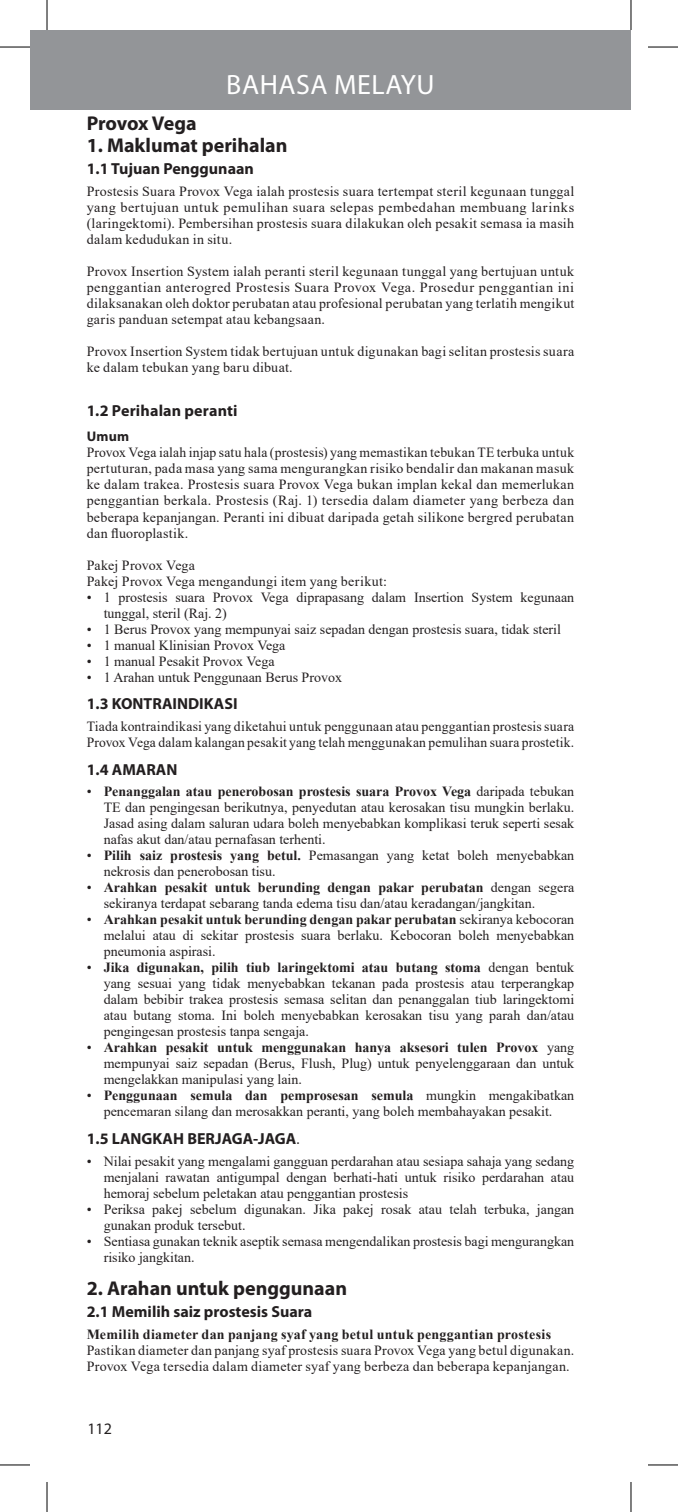
<style>
.page{position:relative;width:678px;height:1512px;background:#fff}
.page>*{position:absolute;margin:0;border:0;box-sizing:border-box;transform-origin:0 0}
.t1{font:28px "Myriad Pro";letter-spacing:.02em;color:#fff}
.t2{font:700 20px "Myriad Pro";color:#231f20}
.t3{font:700 16px "Myriad Pro";color:#231f20}
.t4{font:16px "Myriad Pro";color:#231f20}
.t5{font:14px/16px "Times New Roman";color:#231f20;text-align:justify}
.t6{font:14px/16px "Times New Roman";letter-spacing:.025em;color:#231f20}
.t7{font:700 14px "Times New Roman";letter-spacing:.02em;color:#231f20}
.t8{font:700 14px "Myriad Pro";color:#231f20}
.s1{font-weight:700}
.s2{font-family:"Times New Roman";font-weight:400}
</style>
<div class="page">
<div style="left:30px;top:30px;width:601px;height:80px;background:#939598"></div>
<hr style="left:0;top:47px;width:30px;height:1px;background:#000">
<hr style="left:648px;top:47px;width:30px;height:1px;background:#000">
<hr style="left:0;top:1464px;width:30px;height:1px;background:#000">
<hr style="left:648px;top:1464px;width:30px;height:1px;background:#000">
<hr style="left:47px;top:0;width:1px;height:30px;background:#000">
<hr style="left:47px;top:1481px;width:1px;height:30px;background:#000">
<hr style="left:631px;top:0;width:1px;height:30px;background:#000">
<hr style="left:631px;top:1481px;width:1px;height:30px;background:#000">
<h1 class="t1" style="left:226px;top:68px;width:210px">BAHASA MELAYU</h1>
<h2 class="t2" style="left:87px;top:110px;width:111px">Provox Vega</h2>
<h2 class="t2" style="left:87px;top:132px;width:202px">1. Maklumat perihalan</h2>
<p class="t3" style="left:87px;top:158px;width:169px">1.1 Tujuan Penggunaan</p>
<p class="t5" style="left:87px;top:182px;width:489px">Prostesis Suara Provox Vega ialah prostesis suara tertempat steril kegunaan tunggal yang bertujuan untuk pemulihan suara selepas pembedahan membuang larinks (laringektomi). Pembersihan prostesis suara dilakukan oleh pesakit semasa ia masih dalam kedudukan in situ.</p>
<p class="t5" style="left:87px;top:262px;width:489px">Provox Insertion System ialah peranti steril kegunaan tunggal yang bertujuan untuk penggantian anterogred Prostesis Suara Provox Vega. Prosedur penggantian ini dilaksanakan oleh doktor perubatan atau profesional perubatan yang terlatih mengikut garis panduan setempat atau kebangsaan.</p>
<p class="t6" style="left:87px;top:342px;width:489px">Provox Insertion System tidak bertujuan untuk digunakan bagi selitan prostesis suara ke dalam tebukan yang baru dibuat.</p>
<p class="t3" style="left:87px;top:400px;width:152px">1.2 Perihalan peranti</p>
<p class="t8" style="left:87px;top:427px;width:44px">Umum</p>
<p class="t5" style="left:87px;top:444px;width:489px">Provox Vega ialah injap satu hala (prostesis) yang memastikan tebukan TE terbuka untuk pertuturan, pada masa yang sama mengurangkan risiko bendalir dan makanan masuk ke dalam trakea. Prostesis suara Provox Vega bukan implan kekal dan memerlukan penggantian berkala. Prostesis (Raj. 1) tersedia dalam diameter yang berbeza dan beberapa kepanjangan. Peranti ini dibuat daripada getah silikone bergred perubatan dan fluoroplastik.</p>
<p class="t5" style="left:87px;top:556px;width:302px">Pakej Provox Vega<br>Pakej Provox Vega mengandungi item yang berikut:</p>
<p class="t5" style="left:104px;top:588px;width:472px;text-indent:-17px">• 1 prostesis suara Provox Vega diprapasang dalam Insertion System kegunaan tunggal, steril (Raj. 2)</p>
<p class="t5" style="left:87px;top:620px;width:476px">• 1 Berus Provox yang mempunyai saiz sepadan dengan prostesis suara, tidak steril</p>
<p class="t5" style="left:87px;top:636px;width:200px">• 1 manual Klinisian Provox Vega</p>
<p class="t5" style="left:87px;top:652px;width:189px">• 1 manual Pesakit Provox Vega</p>
<p class="t5" style="left:87px;top:668px;width:257px">• 1 Arahan untuk Penggunaan Berus Provox</p>
<p class="t3" style="left:87px;top:693px;width:152px">1.3 KONTRAINDIKASI</p>
<p class="t5" style="left:87px;top:717px;width:489px">Tiada kontraindikasi yang diketahui untuk penggunaan atau penggantian prostesis suara<br>Provox Vega dalam kalangan pesakit yang telah menggunakan pemulihan suara prostetik.</p>
<p class="t3" style="left:87px;top:758px;width:92px">1.4 AMARAN</p>
<p class="t5" style="left:104px;top:783px;width:472px;text-indent:-17px">• <span class="s1">Penanggalan atau penerobosan prostesis suara Provox Vega</span> daripada tebukan TE dan pengingesan berikutnya, penyedutan atau kerosakan tisu mungkin berlaku.<br>Jasad asing dalam saluran udara boleh menyebabkan komplikasi teruk seperti sesak nafas akut dan/atau pernafasan terhenti.</p>
<p class="t5" style="left:104px;top:847px;width:472px;text-indent:-17px">• <span class="s1">Pilih saiz prostesis yang betul.</span> Pemasangan yang ketat boleh menyebabkan nekrosis dan penerobosan tisu.</p>
<p class="t5" style="left:104px;top:879px;width:472px;text-indent:-17px">• <span class="s1">Arahkan pesakit untuk berunding dengan pakar perubatan</span> dengan segera sekiranya terdapat sebarang tanda edema tisu dan/atau keradangan/jangkitan.</p>
<p class="t5" style="left:104px;top:911px;width:472px;text-indent:-17px">• <span class="s1">Arahkan pesakit untuk berunding dengan pakar perubatan</span> sekiranya kebocoran melalui atau di sekitar prostesis suara berlaku. Kebocoran boleh menyebabkan pneumonia aspirasi.</p>
<p class="t5" style="left:104px;top:959px;width:472px;text-indent:-17px">• <span class="s1">Jika digunakan, pilih tiub laringektomi atau butang stoma</span> dengan bentuk yang sesuai yang tidak menyebabkan tekanan pada prostesis atau terperangkap dalam bebibir trakea prostesis semasa selitan dan penanggalan tiub laringektomi atau butang stoma. Ini boleh menyebabkan kerosakan tisu yang parah dan/atau pengingesan prostesis tanpa sengaja.</p>
<p class="t5" style="left:104px;top:1039px;width:472px;text-indent:-17px">• <span class="s1">Arahkan pesakit untuk menggunakan hanya aksesori tulen Provox</span> yang mempunyai saiz sepadan (Berus, Flush, Plug) untuk penyelenggaraan dan untuk mengelakkan manipulasi yang lain.</p>
<p class="t5" style="left:87px;top:1087px;width:489px;text-align:center">• <span class="s1">Penggunaan semula dan pemprosesan semula</span> mungkin mengakibatkan pencemaran silang dan merosakkan peranti, yang boleh membahayakan pesakit.</p>
<p class="t3" style="left:87px;top:1128px;width:215px">1.5 LANGKAH BERJAGA-JAGA<span class="s2">.</span></p>
<p class="t5" style="left:104px;top:1152px;width:472px;text-indent:-17px">• Nilai pesakit yang mengalami gangguan perdarahan atau sesiapa sahaja yang sedang menjalani rawatan antigumpal dengan berhati-hati untuk risiko perdarahan atau hemoraj sebelum peletakan atau penggantian prostesis</p>
<p class="t5" style="left:104px;top:1200px;width:472px;text-indent:-17px">• Periksa pakej sebelum digunakan. Jika pakej rosak atau telah terbuka, jangan gunakan produk tersebut.</p>
<p class="t5" style="left:104px;top:1232px;width:472px;text-indent:-17px">• Sentiasa gunakan teknik aseptik semasa mengendalikan prostesis bagi mengurangkan risiko jangkitan.</p>
<h2 class="t2" style="left:87px;top:1275px;width:262px">2. Arahan untuk penggunaan</h2>
<p class="t3" style="left:87px;top:1301px;width:227px">2.1 Memilih saiz prostesis Suara</p>
<p class="t7" style="left:87px;top:1324px;width:466px">Memilih diameter dan panjang syaf yang betul untuk penggantian prostesis</p>
<p class="t5" style="left:87px;top:1341px;width:489px">Pastikan diameter dan panjang syaf prostesis suara Provox Vega yang betul digunakan.<br>Provox Vega tersedia dalam diameter syaf yang berbeza dan beberapa kepanjangan.</p>
<p class="t4" style="left:87px;top:1419px;width:26px">112</p>
</div>
